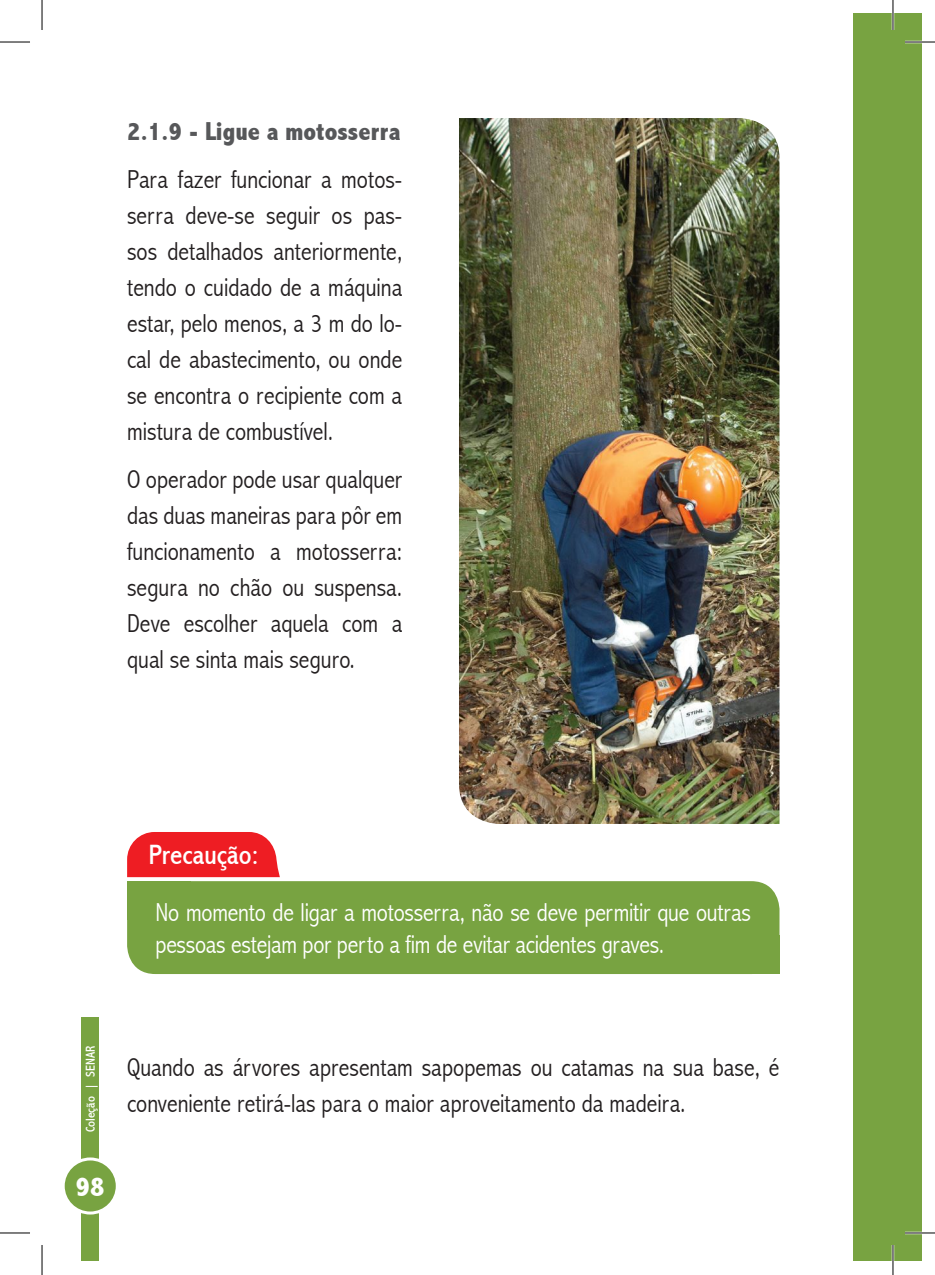
<style>
.page{position:relative;width:935px;height:1275px;background:#fff}
.page>*{position:absolute;margin:0;border:0;box-sizing:border-box;transform-origin:0 0}
.t1{font:condensed 28px "Abadi";color:#fff}
.t2{font:800 condensed 28px "Abadi";color:#fff}
.t3{font:300 condensed 26px/36px "Abadi";color:#231f20;text-align:justify}
.t4{font:300 condensed 26px/32px "Abadi";letter-spacing:-.01em;color:#fff}
.t5{font:800 condensed 26px "Abadi";color:#57585a}
.t6{font:condensed 13px "Abadi";color:#fff}
</style>
<div class="page">
<div style="left:82px;top:1017px;width:17px;height:244px;background:#78a341"></div>
<div style="left:63px;top:1159px;width:54px;height:54px;background:#78a341;border-radius:50%"></div>
<div style="left:62px;top:1157px;width:57px;height:57px;border:3px solid #fff;border-radius:50%"></div>
<div style="left:853px;top:14px;width:39px;height:1247px;background:#78a341"></div>
<div style="left:892px;top:14px;width:29px;height:1247px;background:#78a341"></div>
<img style="left:459px;top:118px;width:320px;height:706px">
<svg style="left:127px;top:832px;width:153px;height:45px;background:#ef2c32"></svg>
<div style="left:127px;top:881px;width:652px;height:93px;background:#78a341;border-radius:28px"></div>
<div style="left:127px;top:881px;width:63px;height:39px;background:#78a341"></div>
<div style="left:716px;top:935px;width:63px;height:39px;background:#78a341"></div>
<hr style="left:904px;top:41px;width:30px;height:2px;background:#fff">
<hr style="left:904px;top:1231px;width:30px;height:3px;background:#fff">
<hr style="left:891px;top:0;width:3px;height:30px;background:#fff">
<hr style="left:891px;top:1245px;width:3px;height:30px;background:#fff">
<hr style="left:0;top:42px;width:30px;height:1px;background:#000">
<hr style="left:904px;top:42px;width:30px;height:1px;background:#000">
<hr style="left:0;top:1232px;width:30px;height:1px;background:#000">
<hr style="left:904px;top:1232px;width:30px;height:1px;background:#000">
<hr style="left:42px;top:0;width:1px;height:30px;background:#000">
<hr style="left:42px;top:1245px;width:1px;height:30px;background:#000">
<hr style="left:892px;top:0;width:1px;height:30px;background:#000">
<hr style="left:892px;top:1245px;width:1px;height:30px;background:#000">
<p class="t5" style="left:127px;top:116px;width:275px">2.1.9 - Ligue a motosserra</p>
<p class="t3" style="left:127px;top:161px;width:277px">Para fazer funcionar a motos&shy;serra deve-se seguir os pas&shy;sos detalhados anteriormente, tendo o cuidado de a máquina estar, pelo menos, a 3 m do lo&shy;cal de abastecimento, ou onde se encontra o recipiente com a mistura de combustível.</p>
<p class="t3" style="left:127px;top:461px;width:276px">O operador pode usar qualquer das duas maneiras para pôr em funcionamento a motosserra: segura no chão ou suspensa.<br>Deve escolher aquela com a qual se sinta mais seguro.</p>
<p class="t1" style="left:149px;top:838px;width:111px">Precaução:</p>
<p class="t4" style="left:155px;top:896px;width:597px">No momento de ligar a motosserra, não se deve permitir que outras pessoas estejam por perto a fim de evitar acidentes graves.</p>
<p class="t6" style="left:83px;top:1132px;width:88px;rotate:-90deg">Coleção | SENAR</p>
<p class="t2" style="left:76px;top:1170px;width:30px">98</p>
<p class="t3" style="left:127px;top:1049px;width:653px">Quando as árvores apresentam sapopemas ou catamas na sua base, é conveniente retirá-las para o maior aproveitamento da madeira.</p>
</div>
